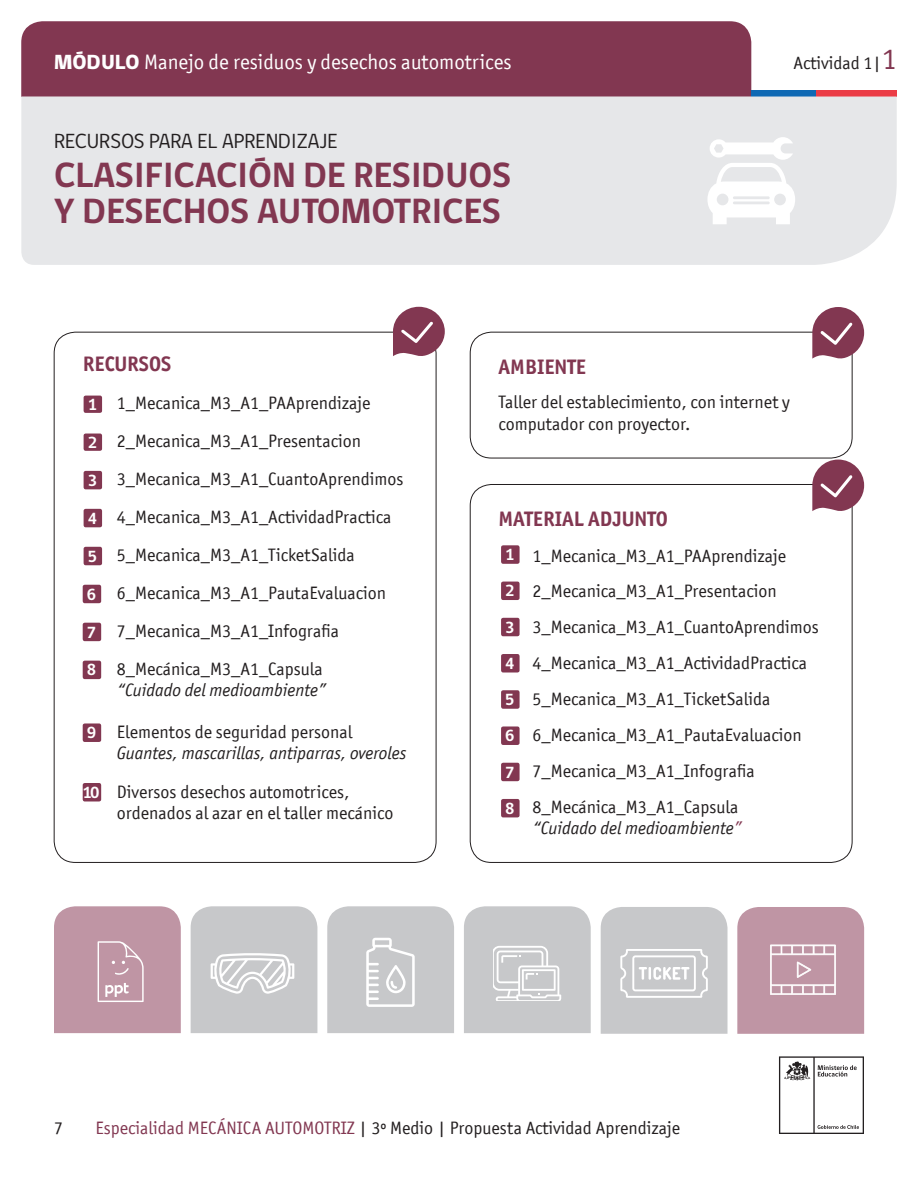
<style>
.page{position:relative;width:918px;height:1188px;background:#fff}
.page>*{position:absolute;margin:0;border:0;box-sizing:border-box;transform-origin:0 0}
.t1{font:700 36px/36px "gob CL";color:#823751}
.t2{font:21px "Officina San ITC";color:#fff}
.t3{font:700 21px "Officina San ITC";color:#823751}
.t4{font:21px "gob CL";color:#231f20}
.t5{font:18px/21px "Officina San ITC";color:#231f20}
.t6{font:italic 18px/21px "Officina San ITC";color:#231f20}
.t7{font:700 16.5px "gob CL";color:#fff}
.s1{font-family:"gob CL";font-weight:800}
.s2{font-size:30px;color:#823751}
.s3{font-style:normal}
.s4{color:#823751}
</style>
<div class="page">
<svg style="left:779px;top:1056px;width:85px;height:78px"></svg>
<div style="left:21px;top:21px;width:730px;height:76px;background:#823751"></div>
<div style="left:751px;top:90px;width:65px;height:7px;background:#0f69b4"></div>
<div style="left:816px;top:90px;width:81px;height:7px;background:#eb3c46"></div>
<div style="left:21px;top:97px;width:876px;height:168px;background:#e6e7e9"></div>
<div style="left:54px;top:906px;width:127px;height:127px;background:#bf95a4"></div>
<svg style="left:707px;top:137px;width:88px;height:87px"></svg>
<svg style="left:393px;top:307px;width:52px;height:51px"></svg>
<div style="left:84px;top:396px;width:18px;height:17px;background:#823751;border-radius:2px"></div>
<div style="left:84px;top:434px;width:18px;height:17px;background:#823751;border-radius:2px"></div>
<div style="left:84px;top:471px;width:18px;height:18px;background:#823751;border-radius:2px"></div>
<div style="left:84px;top:509px;width:18px;height:18px;background:#823751;border-radius:2px"></div>
<div style="left:84px;top:547px;width:18px;height:18px;background:#823751;border-radius:2px"></div>
<div style="left:83px;top:585px;width:18px;height:18px;background:#823751;border-radius:2px"></div>
<div style="left:83px;top:623px;width:18px;height:18px;background:#823751;border-radius:2px"></div>
<div style="left:83px;top:661px;width:18px;height:18px;background:#823751;border-radius:2px"></div>
<div style="left:83px;top:723px;width:18px;height:19px;background:#823751;border-radius:2px"></div>
<svg style="left:812px;top:460px;width:52px;height:53px"></svg>
<div style="left:501px;top:545px;width:19px;height:19px;background:#823751;border-radius:2px"></div>
<div style="left:501px;top:582px;width:19px;height:18px;background:#823751;border-radius:2px"></div>
<div style="left:501px;top:618px;width:19px;height:18px;background:#823751;border-radius:2px"></div>
<div style="left:501px;top:654px;width:19px;height:19px;background:#823751;border-radius:2px"></div>
<div style="left:501px;top:690px;width:19px;height:19px;background:#823751;border-radius:2px"></div>
<div style="left:501px;top:726px;width:19px;height:19px;background:#823751;border-radius:2px"></div>
<div style="left:501px;top:763px;width:19px;height:18px;background:#823751;border-radius:2px"></div>
<div style="left:470px;top:332px;width:383px;height:126px;border:1px solid #231f20;border-radius:21px"></div>
<svg style="left:812px;top:307px;width:52px;height:53px"></svg>
<svg style="left:191px;top:906px;width:126px;height:127px;background:#cbccce"></svg>
<div style="left:83px;top:783px;width:18px;height:18px;background:#823751;border-radius:2px"></div>
<div style="left:501px;top:799px;width:19px;height:18px;background:#823751;border-radius:2px"></div>
<svg style="left:601px;top:907px;width:127px;height:127px;background:#cbccce"></svg>
<svg style="left:737px;top:907px;width:127px;height:127px;background:#c39ba9"></svg>
<svg style="left:327px;top:906px;width:264px;height:127px;background:#cecfd1"></svg>
<p class="t2" style="left:54px;top:50px;width:459px"><span class="s1">MÓDULO</span> Manejo de residuos y desechos automotrices</p>
<p class="t5" style="left:794px;top:53px;width:105px">Actividad 1|<span class="s2">1</span></p>
<p class="t4" style="left:54px;top:127px;width:285px">RECURSOS PARA EL APRENDIZAJE</p>
<p class="t1" style="left:54px;top:158px;width:459px">CLASIFICACIÓN DE RESIDUOS<br>Y DESECHOS AUTOMOTRICES</p>
<p class="t3" style="left:83px;top:351px;width:90px">RECURSOS</p>
<p class="t5" style="left:117px;top:393px;width:255px">1_Mecanica_M3_A1_PAAprendizaje</p>
<p class="t5" style="left:117px;top:431px;width:246px">2_Mecanica_M3_A1_Presentacion</p>
<p class="t5" style="left:117px;top:469px;width:288px">3_Mecanica_M3_A1_CuantoAprendimos</p>
<p class="t5" style="left:117px;top:507px;width:276px">4_Mecanica_M3_A1_ActividadPractica</p>
<p class="t5" style="left:117px;top:545px;width:239px">5_Mecanica_M3_A1_TicketSalida</p>
<p class="t5" style="left:117px;top:583px;width:271px">6_Mecanica_M3_A1_PautaEvaluacion</p>
<p class="t5" style="left:117px;top:621px;width:224px">7_Mecanica_M3_A1_Infografia</p>
<p class="t5" style="left:117px;top:659px;width:208px">8_Mecánica_M3_A1_Capsula</p>
<p class="t6" style="left:117px;top:680px;width:211px">“Cuidado del medioambiente”</p>
<p class="t6" style="left:117px;top:722px;width:291px"><span class="s3">Elementos de seguridad personal<br></span>Guantes, mascarillas, antiparras, overoles</p>
<p class="t5" style="left:117px;top:781px;width:278px">Diversos desechos automotrices, ordenados al azar en el taller mecánico</p>
<p class="t7" style="left:88px;top:394px;width:11px">1</p>
<p class="t7" style="left:88px;top:431px;width:11px">2</p>
<p class="t7" style="left:88px;top:469px;width:11px">3</p>
<p class="t7" style="left:88px;top:507px;width:11px">4</p>
<p class="t7" style="left:88px;top:545px;width:11px">5</p>
<p class="t7" style="left:87px;top:583px;width:11px">6</p>
<p class="t7" style="left:87px;top:621px;width:11px">7</p>
<p class="t7" style="left:87px;top:659px;width:11px">8</p>
<p class="t7" style="left:87px;top:722px;width:11px">9</p>
<p class="t7" style="left:83px;top:781px;width:19px">10</p>
<p class="t3" style="left:499px;top:353px;width:89px">AMBIENTE</p>
<p class="t5" style="left:499px;top:391px;width:293px;line-height:21.6px">Taller del establecimiento, con internet y computador con proyector.</p>
<p class="t3" style="left:499px;top:506px;width:171px">MATERIAL ADJUNTO</p>
<p class="t5" style="left:533px;top:545px;width:255px">1_Mecanica_M3_A1_PAAprendizaje</p>
<p class="t5" style="left:533px;top:581px;width:246px">2_Mecanica_M3_A1_Presentacion</p>
<p class="t5" style="left:533px;top:617px;width:288px">3_Mecanica_M3_A1_CuantoAprendimos</p>
<p class="t5" style="left:533px;top:653px;width:276px">4_Mecanica_M3_A1_ActividadPractica</p>
<p class="t5" style="left:533px;top:688px;width:239px">5_Mecanica_M3_A1_TicketSalida</p>
<p class="t5" style="left:533px;top:724px;width:271px">6_Mecanica_M3_A1_PautaEvaluacion</p>
<p class="t5" style="left:533px;top:760px;width:224px">7_Mecanica_M3_A1_Infografia</p>
<p class="t5" style="left:533px;top:796px;width:208px">8_Mecánica_M3_A1_Capsula</p>
<p class="t6" style="left:533px;top:817px;width:211px">“Cuidado del medioambiente<span class="s4">”</span></p>
<p class="t7" style="left:505px;top:543px;width:11px">1</p>
<p class="t7" style="left:505px;top:580px;width:11px">2</p>
<p class="t7" style="left:505px;top:616px;width:11px">3</p>
<p class="t7" style="left:505px;top:652px;width:11px">4</p>
<p class="t7" style="left:505px;top:688px;width:11px">5</p>
<p class="t7" style="left:505px;top:725px;width:11px">6</p>
<p class="t7" style="left:505px;top:761px;width:11px">7</p>
<p class="t7" style="left:505px;top:797px;width:11px">8</p>
<p class="t5" style="left:54px;top:1117px;width:10px">7</p>
<p class="t5" style="left:95px;top:1117px;width:586px"><span class="s4">Especialidad MECÁNICA AUTOMOTRIZ</span> | 3º Medio | Propuesta Actividad Aprendizaje</p>
</div>
